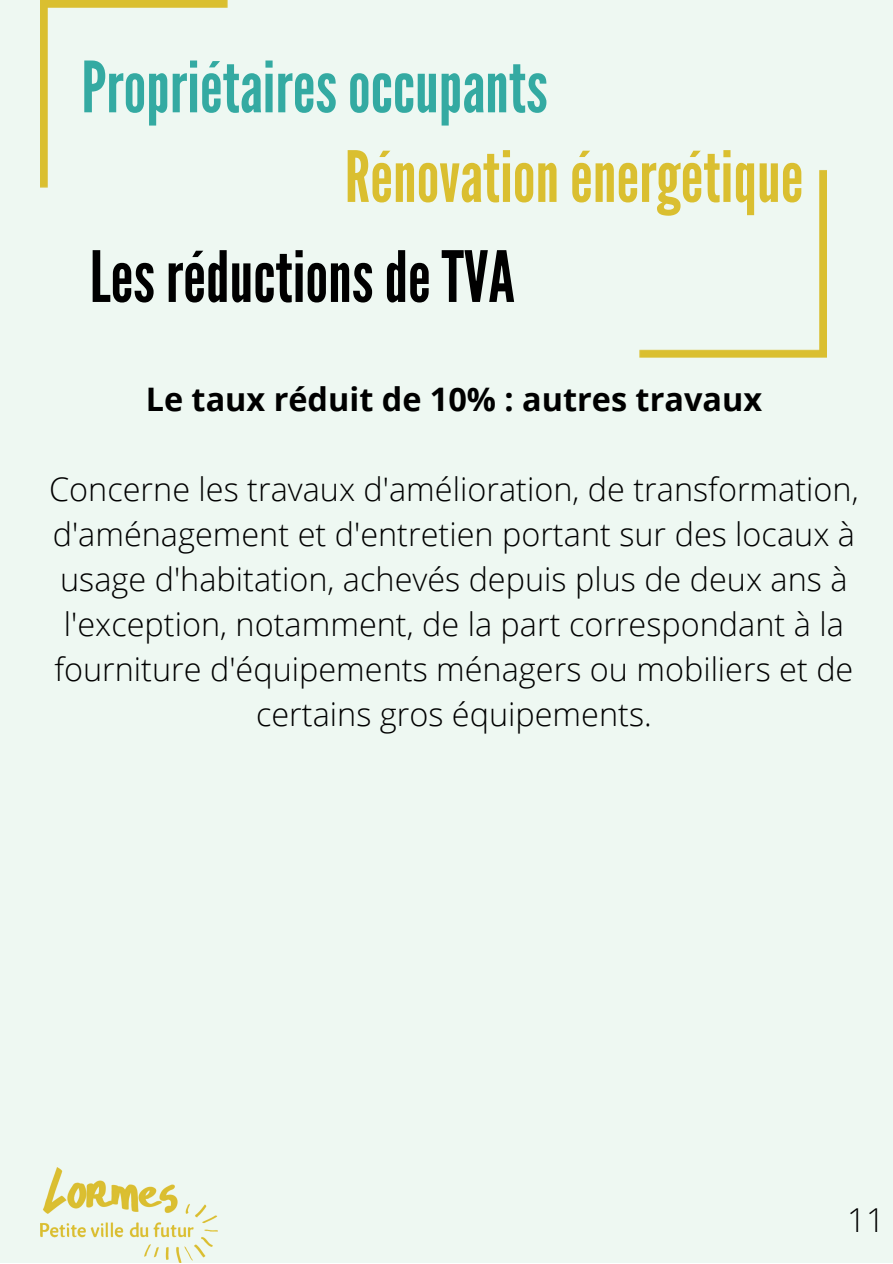
<style>
.page{position:relative;width:893px;height:1264px;background:#fff}
.page>*{position:absolute;margin:0;border:0;box-sizing:border-box;transform-origin:0 0}
.t1{font:70.5px "League Gothic";color:#34aaa2}
.t2{font:70.5px "League Gothic";color:#dabf30}
.t3{font:70.5px "League Gothic";color:#000}
.t4{font:300 33px "Open Sans";color:#000}
.t5{font:300 32.4px/45px "Open Sans";color:#000;text-align:center}
.t6{font:700 32.4px "Open Sans";color:#000}
</style>
<div class="page">
<div style="left:0;top:0;width:892px;height:1262px;background:#eef8f2"></div>
<img style="left:40px;top:0;width:786px;height:357px">
<img style="left:40px;top:1167px;width:177px;height:95px">
<p class="t1" style="left:81px;top:46px;width:468px">Propriétairesoccupants</p>
<p class="t2" style="left:345px;top:136px;width:460px">Rénovationénergétique</p>
<p class="t3" style="left:90px;top:236px;width:426px">LesréductionsdeTVA</p>
<p class="t6" style="left:146px;top:376px;width:618px">Le taux réduit de 10% : autres travaux</p>
<p class="t5" style="left:49px;top:465px;width:811px">Concerne les travaux d'amélioration, de transformation, d'aménagement et d'entretien portant sur des locaux à usage d'habitation, achevés depuis plus de deux ans à l'exception, notamment, de la part correspondant à la fourniture d'équipements ménagers ou mobiliers et de certains gros équipements.</p>
<p class="t4" style="left:847px;top:1196px;width:39px">11</p>
</div>
